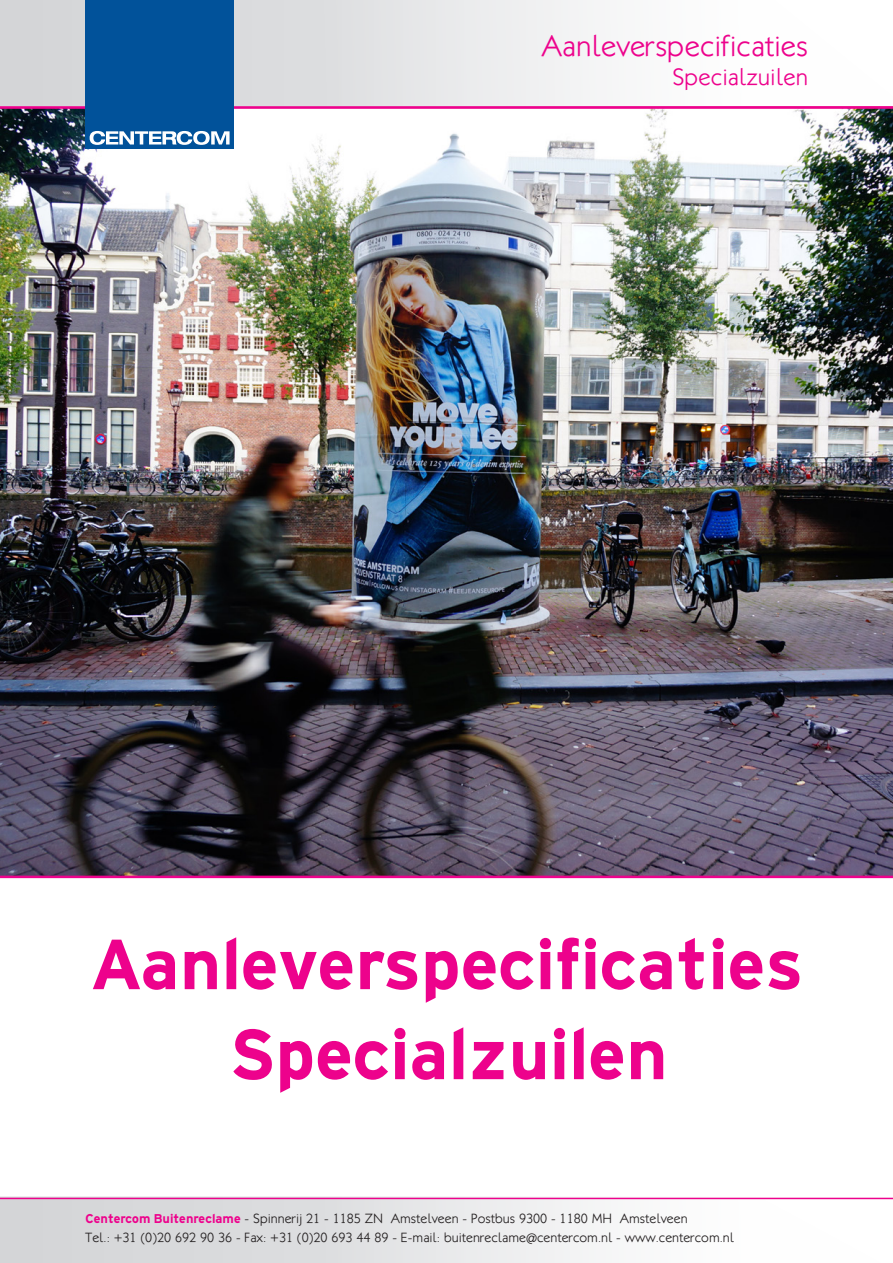
<style>
.page{position:relative;width:893px;height:1263px;background:#fff}
.page>*{position:absolute;margin:0;border:0;box-sizing:border-box;transform-origin:0 0}
.t1{font:75px "Hitthe Road";color:#ed028c}
.t2{font:300 30px "Klill";color:#ed028c}
.t3{font:300 24px "Klill";color:#ed028c}
.t4{font:300 13.5px/19px "Klill";color:#231f20}
.s1{font-family:"Hitthe Road";font-weight:400;color:#ed028c}
</style>
<div class="page">
<img style="left:0;top:108px;width:893px;height:770px">
<svg style="left:0;top:0;width:597px;height:106px"></svg>
<svg style="left:0;top:1196px;width:893px;height:67px"></svg>
<hr style="left:0;top:106px;width:893px;height:2px;background:#ed028c">
<div style="left:85px;top:0;width:149px;height:149px;background:#01529a"></div>
<svg style="left:90px;top:131px;width:140px;height:14px"></svg>
<hr style="left:0;top:1198px;width:893px;height:1px;background:#ed028c">
<h2 class="t2" style="left:542px;top:29px;width:268px">Aanleverspecificaties</h2>
<h3 class="t3" style="left:672px;top:63px;width:137px">Specialzuilen</h3>
<p class="t1" style="left:92px;top:932px;width:712px">Aanleverspecificaties</p>
<p class="t1" style="left:227px;top:1022px;width:442px">Specialzuilen</p>
<p class="t4" style="left:85px;top:1209px;width:650px"><span class="s1">Centercom Buitenreclame</span> - Spinnerij 21 - 1185 ZN Amstelveen - Postbus 9300 - 1180 MH Amstelveen<br>Tel.: +31 (0)20 692 90 36 - Fax: +31 (0)20 693 44 89 - E-mail: buitenreclame@centercom.nl - www.centercom.nl</p>
</div>
